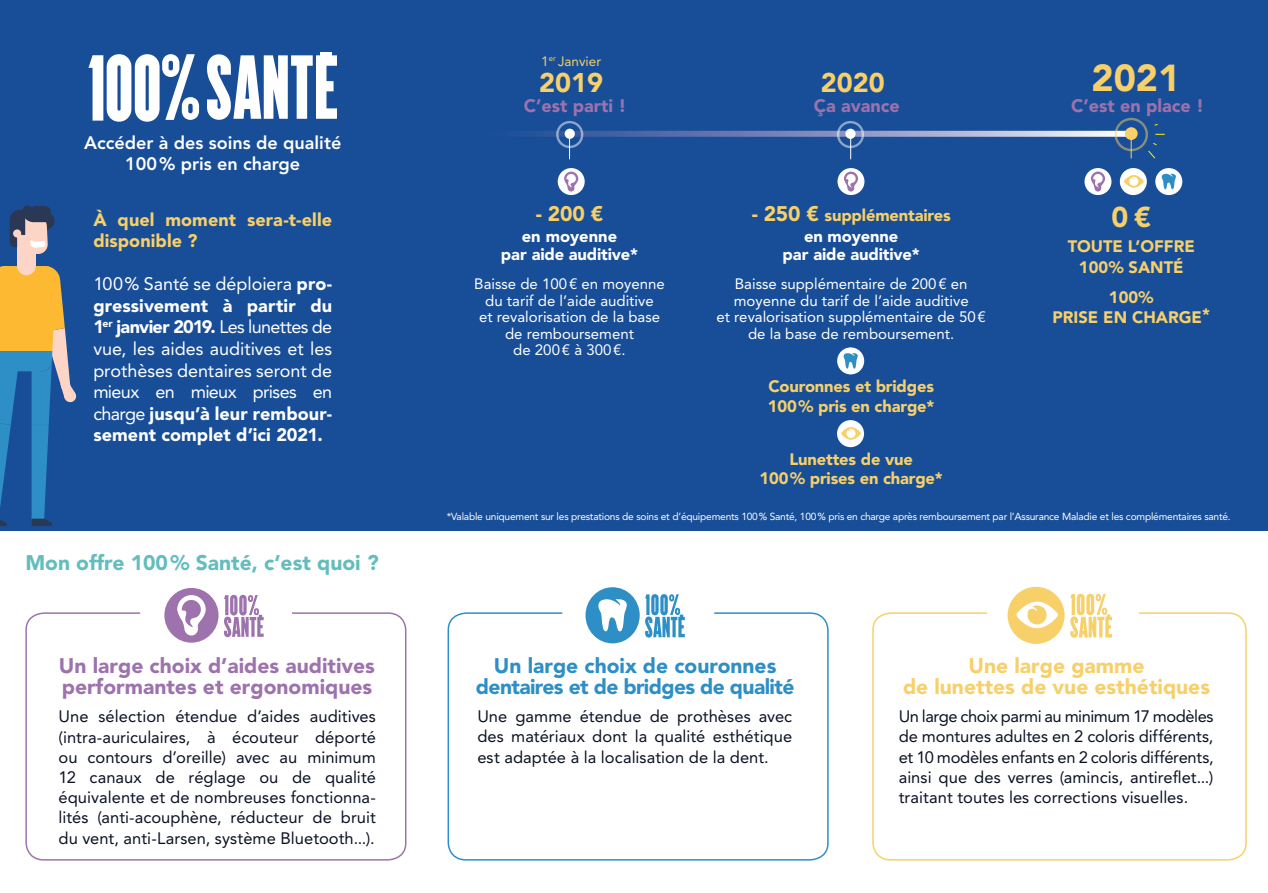
<style>
.page{position:relative;width:1268px;height:893px;background:#fff}
.page>*{position:absolute;margin:0;border:0;box-sizing:border-box;transform-origin:0 0}
.t1{font:900 37.5px "Avenir";color:#f7d06a}
.t2{font:900 28.5px "Avenir LT Std";color:#f7d06a}
.t3{font:900 27px "Avenir";color:#f7d06a}
.t4{font:900 21px/21px "Avenir LT Std";color:#9d72ad}
.t5{font:900 21px/21px "Avenir LT Std";letter-spacing:-.03em;color:#2d8fc6;text-align:center}
.t6{font:900 21px/21px "Avenir LT Std";color:#f7d06a;text-align:center}
.t7{font:900 21px "Avenir LT Std";color:#63bdbe}
.t8{font:18px/21.6px "Avenir LT Std";letter-spacing:-.005em;color:#fff;text-align:justify}
.t9{font:800 18px/21px "Avenir LT Std";color:#fff;text-align:center}
.t10{font:900 18px/21px "Avenir LT Std";letter-spacing:.005em;color:#f7d06a}
.t11{font:900 18px "Avenir LT Std";color:#9d72ad}
.t12{font:16.5px/20.2px "Avenir LT Std";letter-spacing:.005em;color:#0a1123;text-align:justify}
.t13{font:900 16.5px/19.8px "Avenir LT Std";letter-spacing:-.01em;color:#f7d06a;text-align:center}
.t14{font:900 16.5px/18px "Avenir LT Std";letter-spacing:-.01em;color:#fff;text-align:center}
.t15{font:15px/16.5px "Avenir LT Std";color:#fff;text-align:center}
.t16{font:13.5px "Avenir LT Std";color:#f7d06a}
.t17{font:10.2px "Avenir LT Std";letter-spacing:-.02em;color:#fff}
.s1{font-weight:900}
.s2{font-size:21px}
.s3{color:#fff}
</style>
<div class="page">
<div style="left:0;top:0;width:1267px;height:530px;background:#184e97"></div>
<div style="left:557px;top:168px;width:27px;height:27px;background:#fff;border-radius:50%"></div>
<svg style="left:564px;top:172px;width:14px;height:20px"></svg>
<svg style="left:837px;top:168px;width:27px;height:27px"></svg>
<svg style="left:843px;top:172px;width:14px;height:20px"></svg>
<div style="left:837px;top:347px;width:27px;height:27px;background:#fff;border-radius:50%"></div>
<svg style="left:843px;top:353px;width:14px;height:16px"></svg>
<div style="left:836px;top:420px;width:27px;height:27px;background:#fff;border-radius:50%"></div>
<svg style="left:841px;top:427px;width:19px;height:13px"></svg>
<svg style="left:645px;top:594px;width:39px;height:44px"></svg>
<div style="left:585px;top:587px;width:54px;height:56px;background:#2d8fc6;border-radius:50%"></div>
<svg style="left:598px;top:599px;width:29px;height:32px"></svg>
<svg style="left:1070px;top:594px;width:41px;height:44px"></svg>
<div style="left:1007px;top:587px;width:57px;height:57px;background:#f7d06a;border-radius:50%"></div>
<svg style="left:1016px;top:602px;width:41px;height:26px"></svg>
<svg style="left:224px;top:595px;width:39px;height:42px"></svg>
<div style="left:164px;top:588px;width:54px;height:55px;background:#9d72ad;border-radius:50%"></div>
<svg style="left:177px;top:595px;width:29px;height:40px"></svg>
<svg style="left:1084px;top:168px;width:27px;height:27px"></svg>
<svg style="left:1090px;top:172px;width:14px;height:20px"></svg>
<svg style="left:1154px;top:168px;width:27px;height:27px"></svg>
<svg style="left:1161px;top:174px;width:14px;height:15px"></svg>
<div style="left:1119px;top:168px;width:27px;height:27px;background:#fff;border-radius:50%"></div>
<svg style="left:1124px;top:175px;width:19px;height:13px"></svg>
<svg style="left:533px;top:131px;width:592px;height:6px"></svg>
<svg style="left:569px;top:139px;width:1px;height:20px"></svg>
<svg style="left:850px;top:139px;width:1px;height:20px"></svg>
<svg style="left:1130px;top:140px;width:1px;height:18px"></svg>
<div style="left:1124px;top:127px;width:13px;height:13px;background:#f7d06a;border-radius:50%"></div>
<div style="left:1114px;top:118px;width:33px;height:33px;border:2px solid #f7d06a;border-radius:50%"></div>
<div style="left:845px;top:129px;width:10px;height:10px;background:#fff;border-radius:50%"></div>
<div style="left:836px;top:121px;width:27px;height:27px;border:2px solid #fff;border-radius:50%"></div>
<div style="left:564px;top:129px;width:10px;height:10px;background:#fff;border-radius:50%"></div>
<div style="left:556px;top:121px;width:27px;height:27px;border:2px solid #fff;border-radius:50%"></div>
<svg style="left:1148px;top:143px;width:8px;height:16px"></svg>
<div style="left:25px;top:612px;width:381px;height:249px;border:2px solid #9d72ad;border-radius:17px"></div>
<div style="left:447px;top:612px;width:381px;height:249px;border:2px solid #2d8fc6;border-radius:17px"></div>
<div style="left:872px;top:612px;width:374px;height:249px;border:2px solid #f7d06a;border-radius:17px"></div>
<div style="left:17px;top:246px;width:19px;height:20px;background:#fcd5c7"></div>
<svg style="left:0;top:266px;width:77px;height:260px"></svg>
<div style="left:17px;top:257px;width:19px;height:18px;background:#fcd5c7;border-radius:50%"></div>
<svg style="left:10px;top:205px;width:45px;height:49px"></svg>
<svg style="left:88px;top:54px;width:111px;height:68px"></svg>
<svg style="left:207px;top:54px;width:130px;height:66px"></svg>
<hr style="left:320px;top:52px;width:12px;height:4px;background:#fff">
<p class="t9" style="left:84px;top:132px;width:259px">Accéder à des soins de qualité<br>100 % pris en charge</p>
<p class="t10" style="left:93px;top:209px;width:240px">À quel moment sera-t-elle disponible ?</p>
<p class="t8" style="left:93px;top:273px;width:240px">100 % Santé se déploiera <span class="s1">pro&shy;gressivement à partir du 1</span><sup>er</sup> <span class="s1">janvier 2019.</span> Les lunettes de vue, les aides auditives et les prothèses dentaires seront de mieux en mieux prises en charge <span class="s1">jusqu’à leur rembour&shy;sement complet d’ici 2021.</span></p>
<p class="t7" style="left:25px;top:550px;width:355px">Mon offre 100 % Santé, c’est quoi ?</p>
<p class="t16" style="left:541px;top:53px;width:61px">1<sup>er</sup> Janvier</p>
<h3 class="t3" style="left:539px;top:60px;width:65px">2019</h3>
<h3 class="t3" style="left:820px;top:60px;width:65px">2020</h3>
<h1 class="t1" style="left:1091px;top:46px;width:90px">2021</h1>
<p class="t11" style="left:523px;top:95px;width:104px">C’est parti !</p>
<p class="t11" style="left:813px;top:95px;width:88px">Ça avance</p>
<p class="t11" style="left:1070px;top:95px;width:134px">C’est en place !</p>
<p class="t6" style="left:536px;top:203px;width:69px">- 200 €</p>
<p class="t14" style="left:501px;top:227px;width:139px">en moyenne<br>par aide auditive*</p>
<p class="t15" style="left:474px;top:276px;width:192px">Baisse de 100€ en moyenne du tarif de l’aide auditive<br>et revalorisation de la base de remboursement<br>de 200€ à 300€.</p>
<p class="t13" style="left:751px;top:205px;width:200px;line-height:21px"><span class="s2">- 250 €</span> supplémentaires <span class="s3">en moyenne</span></p>
<p class="t14" style="left:782px;top:245px;width:139px">par aide auditive*</p>
<p class="t15" style="left:716px;top:276px;width:271px">Baisse supplémentaire de 200€ en moyenne du tarif de l’aide auditive<br>et revalorisation supplémentaire de 50€ de la base de remboursement.</p>
<h2 class="t2" style="left:1111px;top:200px;width:41px">0€</h2>
<p class="t13" style="left:1067px;top:236px;width:129px;line-height:21px">TOUTE L’OFFRE<br>100% SANTÉ</p>
<p class="t13" style="left:1052px;top:287px;width:159px">100%<br>PRISE EN CHARGE*</p>
<p class="t13" style="left:767px;top:376px;width:168px;text-align:left">Couronnes et bridges<br>100% pris en charge*</p>
<p class="t13" style="left:759px;top:449px;width:185px">Lunettes de vue<br>100% prises en charge*</p>
<p class="t17" style="left:446px;top:510px;width:785px">*Valable uniquement sur les prestations de soins et d’équipements 100% Santé, 100% pris en charge après remboursement par l’Assurance Maladie et les complémentaires santé.</p>
<p class="t4" style="left:59px;top:655px;width:317px">Un large choix d’aides auditives performantes et ergonomiques</p>
<p class="t5" style="left:476px;top:655px;width:320px">Un large choix de couronnes dentaires et de bridges de qualité</p>
<p class="t6" style="left:902px;top:655px;width:308px">Une large gamme<br>de lunettes de vue esthétiques</p>
<p class="t12" style="left:58px;top:706px;width:319px">Une sélection étendue d’aides auditives (intra-auriculaires, à écouteur déporté ou contours d’oreille) avec au minimum 12 canaux de réglage ou de qualité équivalente et de nombreuses fonctionna&shy;lités (anti-acouphène, réducteur de bruit du vent, anti-Larsen, système Bluetooth...).</p>
<p class="t12" style="left:477px;top:706px;width:316px">Une gamme étendue de prothèses avec des matériaux dont la qualité esthétique est adaptée à la localisation de la dent.</p>
<p class="t12" style="left:898px;top:706px;width:316px">Un large choix parmi au minimum 17 modèles de montures adultes en 2 coloris différents, et 10 modèles enfants en 2 coloris différents, ainsi que des verres (amincis, antireflet...) traitant toutes les corrections visuelles.</p>
</div>
